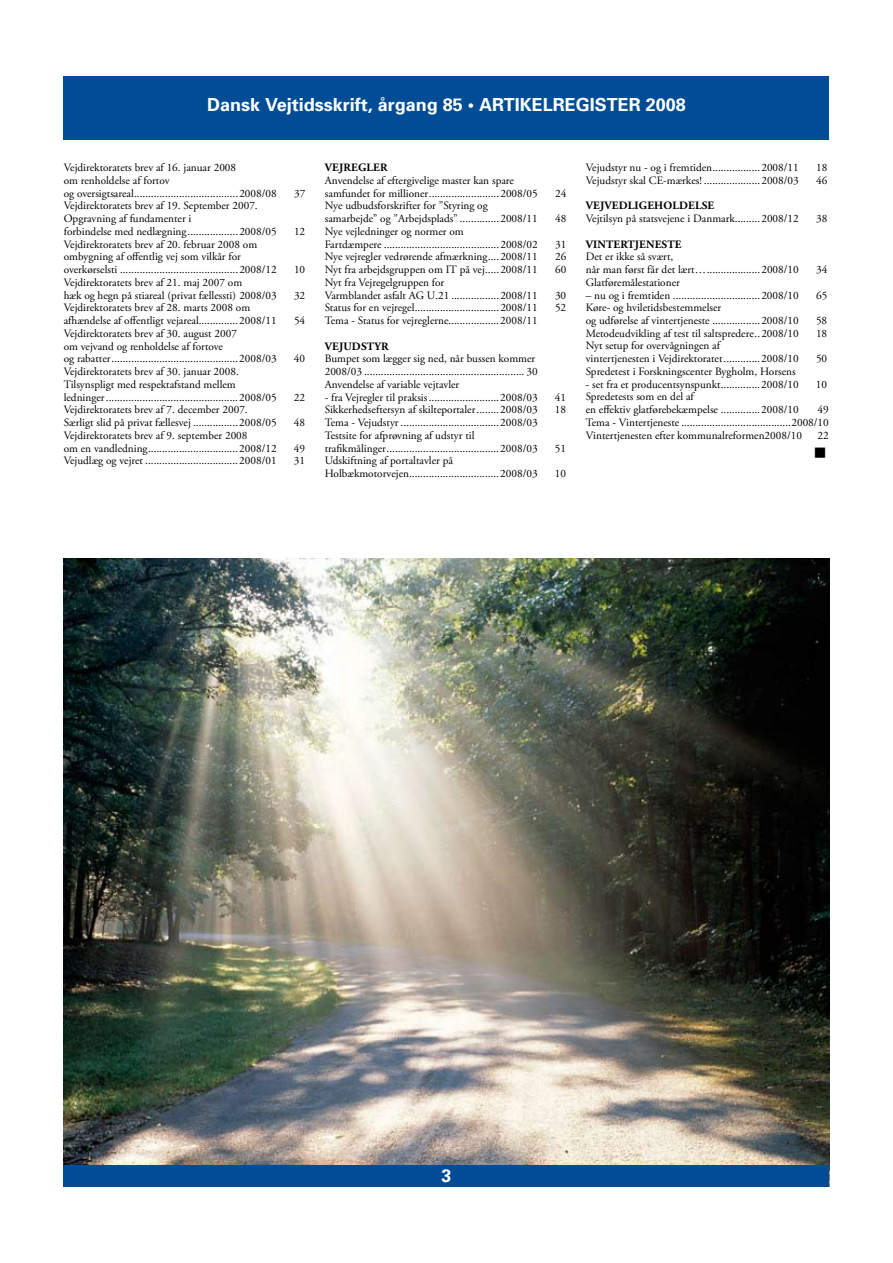
<style>
.page{position:relative;width:893px;height:1263px;background:#fff}
.page>*{position:absolute;margin:0;border:0;box-sizing:border-box;transform-origin:0 0}
.t1{font:700 24px "Univers";color:#fff}
.t2{font:700 18px "Univers";color:#fff}
.t3{font:11.25px/12.8px "Adobe Garamond Pro";color:#000}
.t4{font:700 11.25px "Adobe Garamond Pro";letter-spacing:.015em;color:#000}
</style>
<div class="page">
<img style="left:64px;top:558px;width:765px;height:607px">
<div style="left:64px;top:77px;width:765px;height:63px;background:#004d95"></div>
<div style="left:64px;top:1165px;width:765px;height:21px;background:#004d95"></div>
<h2 class="t2" style="left:207px;top:94px;width:480px">Dansk Vejtidsskrift, årgang 85 • ARTIKELREGISTER 2008</h2>
<h1 class="t1" style="left:127px;top:92px;width:640px">Dansk Vejtidsskrift, årgang 85 • ARTIKELREGISTER 2008</h1>
<p class="t3" style="left:64px;top:162px;width:214px">Vejdirektoratets brev af 16. januar 2008<br>om renholdelse af fortov<br>og oversigtsareal.....................................2008/08</p>
<p class="t3" style="left:64px;top:200px;width:214px">Vejdirektoratets brev af 19. September 2007.<br>Opgravning af fundamenter i<br>forbindelse med nedlægning..................2008/05</p>
<p class="t3" style="left:64px;top:238px;width:214px">Vejdirektoratets brev af 20. februar 2008 om ombygning af offentlig vej som vilkår for overkørselsti ..........................................2008/12</p>
<p class="t3" style="left:294px;top:187px;width:13px">37</p>
<p class="t3" style="left:294px;top:225px;width:13px">12</p>
<p class="t3" style="left:294px;top:264px;width:13px">10</p>
<p class="t3" style="left:64px;top:276px;width:214px">Vejdirektoratets brev af 21. maj 2007 om<br>hæk og hegn på stiareal (privat fællessti) 2008/03</p>
<p class="t3" style="left:294px;top:289px;width:13px">32</p>
<p class="t3" style="left:64px;top:302px;width:214px">Vejdirektoratets brev af 28. marts 2008 om afhændelse af offentligt vejareal..............2008/11</p>
<p class="t3" style="left:294px;top:315px;width:13px">54</p>
<p class="t3" style="left:64px;top:327px;width:214px">Vejdirektoratets brev af 30. august 2007<br>om vejvand og renholdelse af fortove<br>og rabatter.............................................2008/03</p>
<p class="t3" style="left:294px;top:353px;width:13px">40</p>
<p class="t3" style="left:64px;top:366px;width:214px">Vejdirektoratets brev af 30. januar 2008.<br>Tilsynspligt med respektafstand mellem ledninger...............................................2008/05</p>
<p class="t3" style="left:294px;top:391px;width:13px">22</p>
<p class="t3" style="left:64px;top:404px;width:214px">Vejdirektoratets brev af 7. december 2007.<br>Særligt slid på privat fællesvej ................2008/05</p>
<p class="t3" style="left:294px;top:417px;width:13px">48</p>
<p class="t3" style="left:64px;top:429px;width:214px">Vejdirektoratets brev af 9. september 2008<br>om en vandledning................................2008/12</p>
<p class="t3" style="left:294px;top:442px;width:13px">49</p>
<p class="t3" style="left:64px;top:455px;width:214px">Vejudlæg og vejret .................................2008/01</p>
<p class="t3" style="left:294px;top:455px;width:13px">31</p>
<p class="t4" style="left:325px;top:161px;width:64px">VEJREGLER</p>
<p class="t3" style="left:325px;top:174px;width:214px">Anvendelse af eftergivelige master kan spare samfundet for millioner.........................2008/05</p>
<p class="t3" style="left:555px;top:187px;width:13px">24</p>
<p class="t3" style="left:325px;top:200px;width:214px">Nye udbudsforskrifter for ”Styring og samarbejde” og ”Arbejdsplads” ..............2008/11</p>
<p class="t3" style="left:555px;top:213px;width:13px">48</p>
<p class="t3" style="left:325px;top:225px;width:214px">Nye vejledninger og normer om<br>Fartdæmpere .........................................2008/02</p>
<p class="t3" style="left:555px;top:238px;width:13px">31</p>
<p class="t3" style="left:325px;top:251px;width:214px">Nye vejregler vedrørende afmærkning....2008/11</p>
<p class="t3" style="left:555px;top:251px;width:13px">26</p>
<p class="t3" style="left:325px;top:263px;width:214px">Nyt fra arbejdsgruppen om IT på vej.....2008/11</p>
<p class="t3" style="left:555px;top:263px;width:13px">60</p>
<p class="t3" style="left:325px;top:276px;width:214px">Nyt fra Vejregelgruppen for<br>Varmblandet asfalt AG U.21 .................2008/11</p>
<p class="t3" style="left:555px;top:289px;width:13px">30</p>
<p class="t3" style="left:325px;top:302px;width:214px">Status for en vejregel..............................2008/11</p>
<p class="t3" style="left:555px;top:302px;width:13px">52</p>
<p class="t3" style="left:325px;top:314px;width:214px">Tema - Status for vejreglerne..................2008/11</p>
<p class="t4" style="left:325px;top:339px;width:65px">VEJUDSTYR</p>
<p class="t3" style="left:325px;top:353px;width:214px">Bumpet som lægger sig ned, når bussen kommer<br>2008/03 ......................................................... 30<br>Anvendelse af variable vejtavler</p>
<p class="t3" style="left:325px;top:391px;width:214px">- fra Vejregler til praksis.........................2008/03</p>
<p class="t3" style="left:555px;top:391px;width:13px">41</p>
<p class="t3" style="left:325px;top:404px;width:214px">Sikkerhedseftersyn af skilteportaler........2008/03</p>
<p class="t3" style="left:555px;top:404px;width:13px">18</p>
<p class="t3" style="left:325px;top:416px;width:215px">Tema - Vejudstyr ...................................2008/03<br>Testsite for afprøvning af udstyr til trafikmålinger........................................2008/03</p>
<p class="t3" style="left:555px;top:442px;width:13px">51</p>
<p class="t3" style="left:325px;top:455px;width:214px">Udskiftning af portaltavler på<br>Holbækmotorvejen................................2008/03</p>
<p class="t3" style="left:555px;top:467px;width:13px">10</p>
<p class="t3" style="left:586px;top:161px;width:214px">Vejudstyr nu - og i fremtiden.................2008/11</p>
<p class="t3" style="left:816px;top:161px;width:13px">18</p>
<p class="t3" style="left:586px;top:174px;width:214px">Vejudstyr skal CE-mærkes! ....................2008/03</p>
<p class="t3" style="left:816px;top:174px;width:13px">46</p>
<p class="t4" style="left:586px;top:199px;width:130px">VEJVEDLIGEHOLDELSE</p>
<p class="t3" style="left:586px;top:212px;width:214px">Vejtilsyn på statsvejene i Danmark.........2008/12</p>
<p class="t3" style="left:816px;top:212px;width:13px">38</p>
<p class="t4" style="left:586px;top:237px;width:97px">VINTERTJENESTE</p>
<p class="t3" style="left:586px;top:251px;width:214px">Det er ikke så svært,<br>når man først får det lært…...................2008/10</p>
<p class="t3" style="left:816px;top:263px;width:13px">34</p>
<p class="t3" style="left:586px;top:276px;width:96px">Glatføremålestationer</p>
<p class="t3" style="left:586px;top:289px;width:214px">– nu og i fremtiden ...............................2008/10</p>
<p class="t3" style="left:816px;top:289px;width:13px">65</p>
<p class="t3" style="left:586px;top:302px;width:214px">Køre- og hviletidsbestemmelser<br>og udførelse af vintertjeneste .................2008/10</p>
<p class="t3" style="left:816px;top:314px;width:13px">58</p>
<p class="t3" style="left:586px;top:327px;width:214px">Metodeudvikling af test til saltspredere..2008/10</p>
<p class="t3" style="left:816px;top:327px;width:13px">18</p>
<p class="t3" style="left:586px;top:340px;width:214px">Nyt setup for overvågningen af<br>vintertjenesten i Vejdirektoratet.............2008/10</p>
<p class="t3" style="left:816px;top:353px;width:13px">50</p>
<p class="t3" style="left:586px;top:365px;width:212px">Spredetest i Forskningscenter Bygholm, Horsens</p>
<p class="t3" style="left:586px;top:378px;width:214px">- set fra et producentsynspunkt..............2008/10</p>
<p class="t3" style="left:816px;top:378px;width:13px">10</p>
<p class="t3" style="left:586px;top:391px;width:214px">Spredetests som en del af<br>en effektiv glatførebekæmpelse ..............2008/10</p>
<p class="t3" style="left:586px;top:404px;width:245px;text-align:justify;text-indent:232px">49<br>Tema - Vintertjeneste .......................................2008/10<br>Vintertjenesten efter kommunalreformen2008/10</p>
<p class="t3" style="left:818px;top:429px;width:13px">22</p>
<h2 class="t2" style="left:441px;top:1164px;width:12px">2</h2>
<h2 class="t2" style="left:441px;top:1164px;width:12px">3</h2>
</div>
